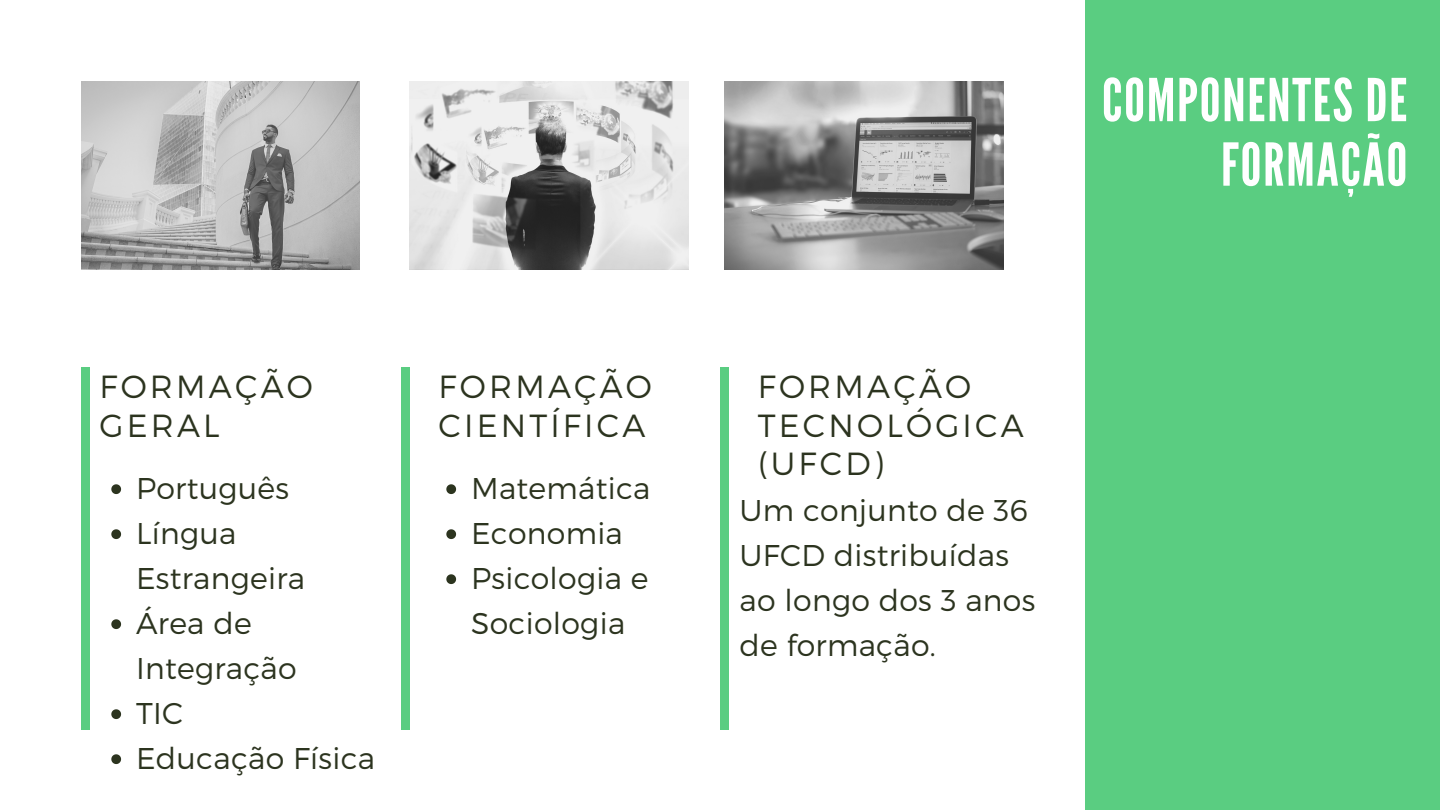
<style>
.page{position:relative;width:1440px;height:810px;background:#fff}
.page>*{position:absolute;margin:0;border:0;box-sizing:border-box;transform-origin:0 0}
.t1{font:59px/64.5px "League Gothic";letter-spacing:.03em;color:#fff;text-align:right}
.t2{font:300 32px/38.2px "Montserrat";letter-spacing:.1em;color:#2c341f}
.t3{font:300 30px/45px "Montserrat";letter-spacing:.01em;color:#2c341f}
</style>
<div class="page">
<div style="left:81px;top:367px;width:8px;height:362px;background:#5acd81"></div>
<img style="left:81px;top:81px;width:279px;height:188px">
<div style="left:720px;top:367px;width:8px;height:362px;background:#5acd81"></div>
<img style="left:724px;top:81px;width:279px;height:188px">
<div style="left:402px;top:367px;width:8px;height:362px;background:#5acd81"></div>
<img style="left:410px;top:81px;width:279px;height:188px">
<div style="left:1086px;top:0;width:354px;height:810px;background:#5acd81"></div>
<svg style="left:111px;top:484px;width:10px;height:10px"></svg>
<svg style="left:111px;top:529px;width:10px;height:10px"></svg>
<svg style="left:111px;top:619px;width:10px;height:10px"></svg>
<svg style="left:111px;top:709px;width:10px;height:10px"></svg>
<svg style="left:111px;top:754px;width:10px;height:10px"></svg>
<svg style="left:446px;top:484px;width:10px;height:10px"></svg>
<svg style="left:446px;top:529px;width:10px;height:10px"></svg>
<svg style="left:446px;top:574px;width:10px;height:10px"></svg>
<p class="t2" style="left:100px;top:366px;width:215px">FORMAÇÃO<br>GERAL</p>
<p class="t3" style="left:136px;top:464px;width:154px">Português</p>
<p class="t3" style="left:136px;top:509px;width:171px">Língua<br>Estrangeira</p>
<p class="t3" style="left:136px;top:599px;width:162px">Área de<br>Integração</p>
<p class="t3" style="left:136px;top:689px;width:49px">TIC</p>
<p class="t3" style="left:136px;top:734px;width:241px">Educação Física</p>
<p class="t2" style="left:439px;top:366px;width:215px">FORMAÇÃO<br>CIENTÍFICA</p>
<p class="t2" style="left:758px;top:366px;width:267px">FORMAÇÃO<br>TECNOLÓGICA</p>
<p class="t2" style="left:758px;top:443px;width:128px">(UFCD)</p>
<p class="t3" style="left:471px;top:464px;width:181px">Matemática</p>
<p class="t3" style="left:471px;top:509px;width:153px">Economia</p>
<p class="t3" style="left:471px;top:554px;width:179px">Psicologia e<br>Sociologia</p>
<p class="t3" style="left:740px;top:486px;width:297px">Um conjunto de 36<br>UFCD distribuídas ao longo dos 3 anos de formação.</p>
<p class="t1" style="left:1102px;top:69px;width:307px">COMPONENTES DE<br>FORMAÇÃO</p>
</div>
